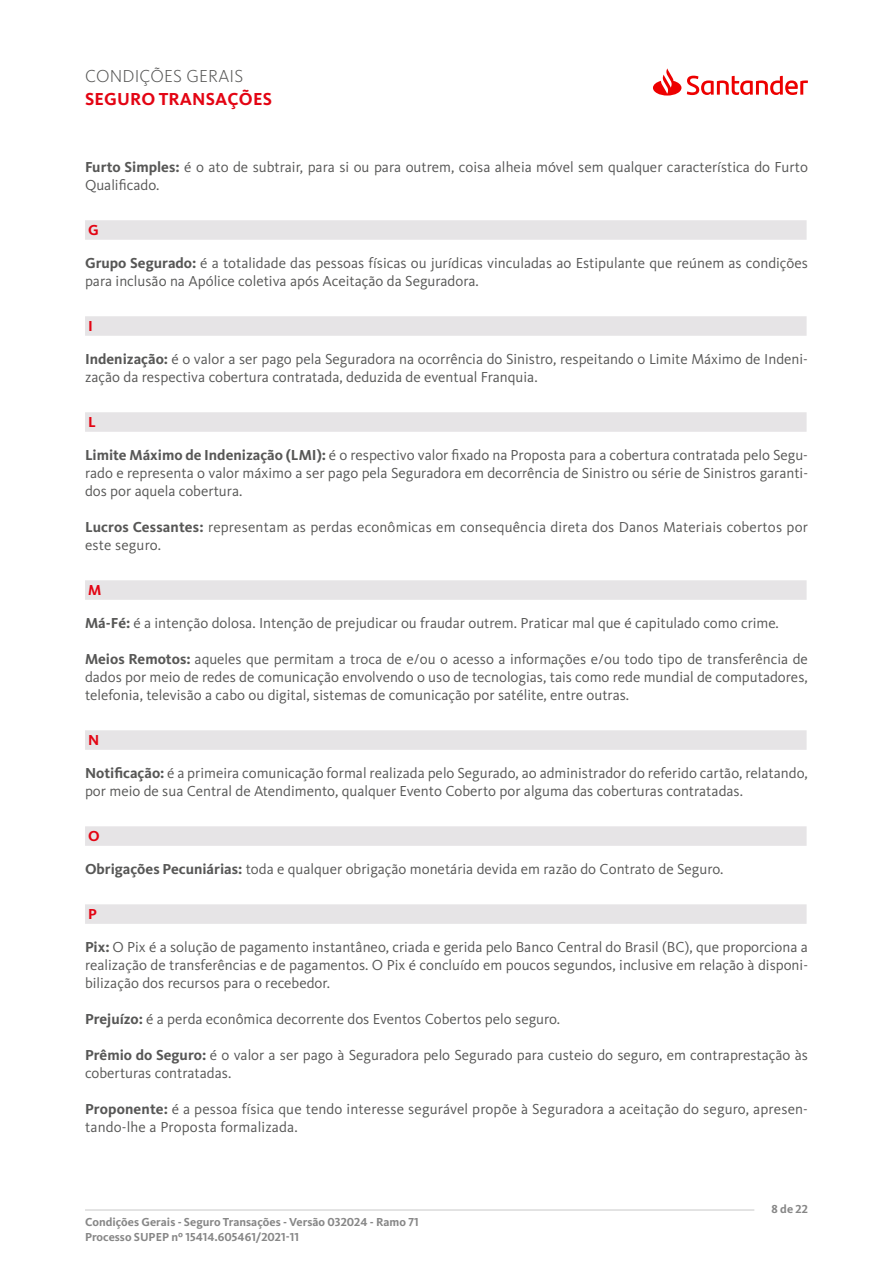
<style>
.page{position:relative;width:893px;height:1263px;background:#fff}
.page>*{position:absolute;margin:0;border:0;box-sizing:border-box;transform-origin:0 0}
.t1{font:700 18px "Kievit OT";letter-spacing:.01em;color:#e30413}
.t2{font:300 18px "Kievit OT";letter-spacing:.01em;color:#575756}
.t3{font:15px/18px "Kievit OT";color:#575756}
.t4{font:700 15px "Kievit OT";color:#e30413}
.t5{font:700 12px/14.4px "Kievit OT";color:#878787}
.s1{font-weight:700}
</style>
<div class="page">
<hr style="left:85px;top:1209px;width:669px;height:2px;background:#dadada">
<svg style="left:653px;top:68px;width:155px;height:28px"></svg>
<div style="left:85px;top:220px;width:722px;height:20px;background:#e6e4e6"></div>
<div style="left:85px;top:316px;width:722px;height:20px;background:#e6e4e6"></div>
<div style="left:85px;top:412px;width:722px;height:20px;background:#e6e4e6"></div>
<div style="left:85px;top:580px;width:722px;height:20px;background:#e6e4e6"></div>
<div style="left:85px;top:730px;width:722px;height:20px;background:#e6e4e6"></div>
<div style="left:85px;top:826px;width:722px;height:20px;background:#e6e4e6"></div>
<div style="left:85px;top:904px;width:722px;height:20px;background:#e6e4e6"></div>
<p class="t2" style="left:85px;top:66px;width:160px">CONDIÇÕES GERAIS</p>
<p class="t1" style="left:85px;top:88px;width:188px">SEGURO TRANSAÇÕES</p>
<p class="t3" style="left:85px;top:158px;width:724px"><span class="s1">Furto Simples:</span> é o ato de subtrair, para si ou para outrem, coisa alheia móvel sem qualquer característica do Furto<br>Qualificado.</p>
<p class="t4" style="left:88px;top:221px;width:12px">G</p>
<p class="t3" style="left:85px;top:254px;width:724px"><span class="s1">Grupo Segurado:</span> é a totalidade das pessoas físicas ou jurídicas vinculadas ao Estipulante que reúnem as condições para inclusão na Apólice coletiva após Aceitação da Seguradora.</p>
<p class="t4" style="left:88px;top:317px;width:6px">I</p>
<p class="t3" style="left:85px;top:350px;width:724px"><span class="s1">Indenização:</span> é o valor a ser pago pela Seguradora na ocorrência do Sinistro, respeitando o Limite Máximo de Indeni&shy;zação da respectiva cobertura contratada, deduzida de eventual Franquia.</p>
<p class="t4" style="left:88px;top:413px;width:9px">L</p>
<p class="t3" style="left:85px;top:446px;width:724px;text-align:justify"><span class="s1">Limite Máximo de Indenização (LMI):</span> é o respectivo valor fixado na Proposta para a cobertura contratada pelo Segu&shy;rado e representa o valor máximo a ser pago pela Seguradora em decorrência de Sinistro ou série de Sinistros garanti&shy;dos por aquela cobertura.</p>
<p class="t3" style="left:85px;top:518px;width:724px"><span class="s1">Lucros Cessantes:</span> representam as perdas econômicas em consequência direta dos Danos Materiais cobertos por este seguro.</p>
<p class="t4" style="left:88px;top:581px;width:15px">M</p>
<p class="t3" style="left:85px;top:614px;width:695px"><span class="s1">Má-Fé:</span> é a intenção dolosa. Intenção de prejudicar ou fraudar outrem. Praticar mal que é capitulado como crime.</p>
<p class="t3" style="left:85px;top:650px;width:724px;text-align:justify"><span class="s1">Meios Remotos:</span> aqueles que permitam a troca de e/ou o acesso a informações e/ou todo tipo de transferência de dados por meio de redes de comunicação envolvendo o uso de tecnologias, tais como rede mundial de computadores, telefonia, televisão a cabo ou digital, sistemas de comunicação por satélite, entre outras.</p>
<p class="t4" style="left:88px;top:731px;width:13px">N</p>
<p class="t3" style="left:85px;top:764px;width:724px"><span class="s1">Notificação:</span> é a primeira comunicação formal realizada pelo Segurado, ao administrador do referido cartão, relatando, por meio de sua Central de Atendimento, qualquer Evento Coberto por alguma das coberturas contratadas.</p>
<p class="t4" style="left:88px;top:827px;width:13px">O</p>
<p class="t3" style="left:85px;top:860px;width:640px"><span class="s1">Obrigações Pecuniárias:</span> toda e qualquer obrigação monetária devida em razão do Contrato de Seguro.</p>
<p class="t4" style="left:88px;top:905px;width:10px">P</p>
<p class="t3" style="left:85px;top:938px;width:724px;text-align:justify"><span class="s1">Pix:</span> O Pix é a solução de pagamento instantâneo, criada e gerida pelo Banco Central do Brasil (BC), que proporciona a realização de transferências e de pagamentos. O Pix é concluído em poucos segundos, inclusive em relação à disponi&shy;bilização dos recursos para o recebedor.</p>
<p class="t3" style="left:85px;top:1010px;width:477px"><span class="s1">Prejuízo:</span> é a perda econômica decorrente dos Eventos Cobertos pelo seguro.</p>
<p class="t3" style="left:85px;top:1046px;width:724px"><span class="s1">Prêmio do Seguro:</span> é o valor a ser pago à Seguradora pelo Segurado para custeio do seguro, em contraprestação às coberturas contratadas.</p>
<p class="t3" style="left:85px;top:1100px;width:724px"><span class="s1">Proponente:</span> é a pessoa física que tendo interesse segurável propõe à Seguradora a aceitação do seguro, apresen&shy;tando-lhe a Proposta formalizada.</p>
<p class="t5" style="left:85px;top:1215px;width:335px">Condições Gerais - Seguro Transações - Versão 032024 - Ramo 71<br>Processo SUPEP nº 15414.605461/2021-11</p>
<p class="t5" style="left:772px;top:1202px;width:38px">8 de 22</p>
</div>
